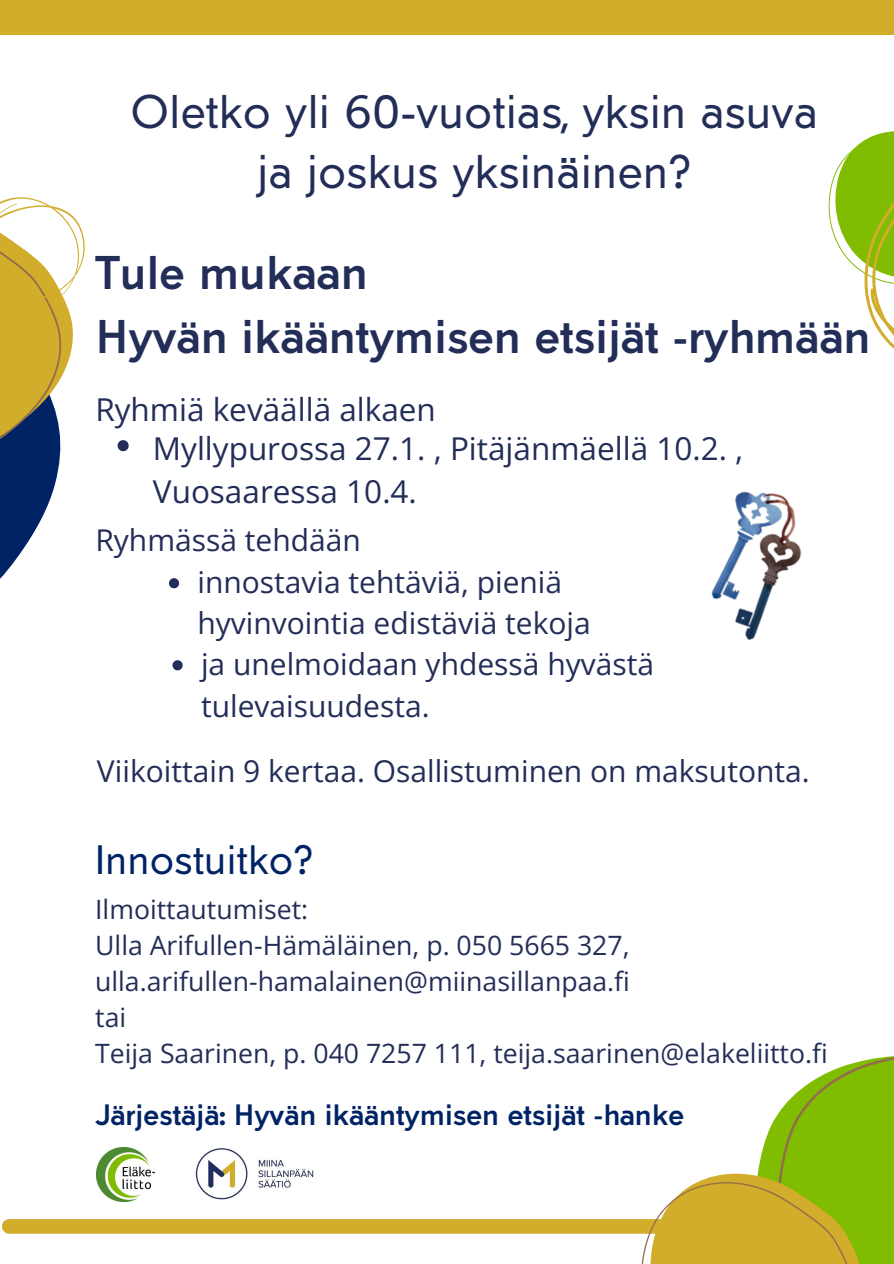
<style>
.page{position:relative;width:894px;height:1264px;background:#fff}
.page>*{position:absolute;margin:0;border:0;box-sizing:border-box;transform-origin:0 0}
.t1{font:42.75px/59.7px "Tabarra Pro";color:#232e58;text-align:center}
.t2{font:700 42.75px/63px "Tabarra Pro";color:#232e58}
.t3{font:37.05px "Tabarra Pro";color:#002366}
.t4{font:31.5px/42.8px "Open Sans";color:#232e58}
.t5{font:30px/41.7px "Open Sans";color:#232e58}
.t6{font:26.55px "Open Sans";color:#232e58}
.t7{font:700 26.55px "Tabarra Pro";color:#002366}
</style>
<div class="page">
<div style="left:0;top:0;width:893px;height:34px;background:#d2ac2b"></div>
<div style="left:2px;top:1218px;width:889px;height:15px;background:#d2ac2b;border-radius:7px"></div>
<svg style="left:117px;top:440px;width:12px;height:11px"></svg>
<img style="left:711px;top:491px;width:91px;height:149px">
<svg style="left:641px;top:1056px;width:252px;height:207px"></svg>
<img style="left:97px;top:1147px;width:57px;height:54px">
<img style="left:195px;top:1148px;width:119px;height:52px">
<svg style="left:0;top:197px;width:85px;height:382px"></svg>
<svg style="left:828px;top:131px;width:65px;height:217px"></svg>
<svg style="left:169px;top:578px;width:10px;height:10px"></svg>
<svg style="left:172px;top:660px;width:10px;height:10px"></svg>
<h3 class="t1" style="left:131px;top:86px;width:688px">Oletko yli 60-vuotias, yksin asuva ja joskus yksinäinen?</h3>
<p class="t2" style="left:95px;top:246px;width:776px">Tule mukaan<br>Hyvän ikääntymisen etsijät -ryhmään</p>
<p class="t4" style="left:95px;top:387px;width:342px">Ryhmiä keväällä alkaen</p>
<h3 class="t4" style="left:153px;top:426px;width:591px">Myllypurossa 27.1. , Pitäjänmäellä 10.2. ,<br>Vuosaaressa 10.4.</h3>
<h1 class="t5" style="left:95px;top:518px;width:267px">Ryhmässä tehdään</h1>
<h3 class="t5" style="left:197px;top:560px;width:394px">innostavia tehtäviä, pieniä hyvinvointia edistäviä tekoja</h3>
<h3 class="t5" style="left:201px;top:642px;width:454px">ja unelmoidaan yhdessä hyvästä tulevaisuudesta.</h3>
<p class="t5" style="left:97px;top:750px;width:714px">Viikoittain 9 kertaa. Osallistuminen on maksutonta.</p>
<p class="t3" style="left:95px;top:845px;width:220px">Innostuitko?</p>
<p class="t6" style="left:95px;top:890px;width:214px">Ilmoittautumiset:</p>
<p class="t6" style="left:95px;top:926px;width:536px">Ulla Arifullen-Hämäläinen, p. 050 5665 327,</p>
<p class="t6" style="left:95px;top:962px;width:536px">ulla.arifullen-hamalainen@miinasillanpaa.fi</p>
<p class="t6" style="left:95px;top:998px;width:32px">tai</p>
<p class="t6" style="left:95px;top:1034px;width:733px">Teija Saarinen, p. 040 7257 111, teija.saarinen@elakeliitto.fi</p>
<h4 class="t7" style="left:95px;top:1104px;width:590px">Järjestäjä: Hyvän ikääntymisen etsijät -hanke</h4>
</div>
